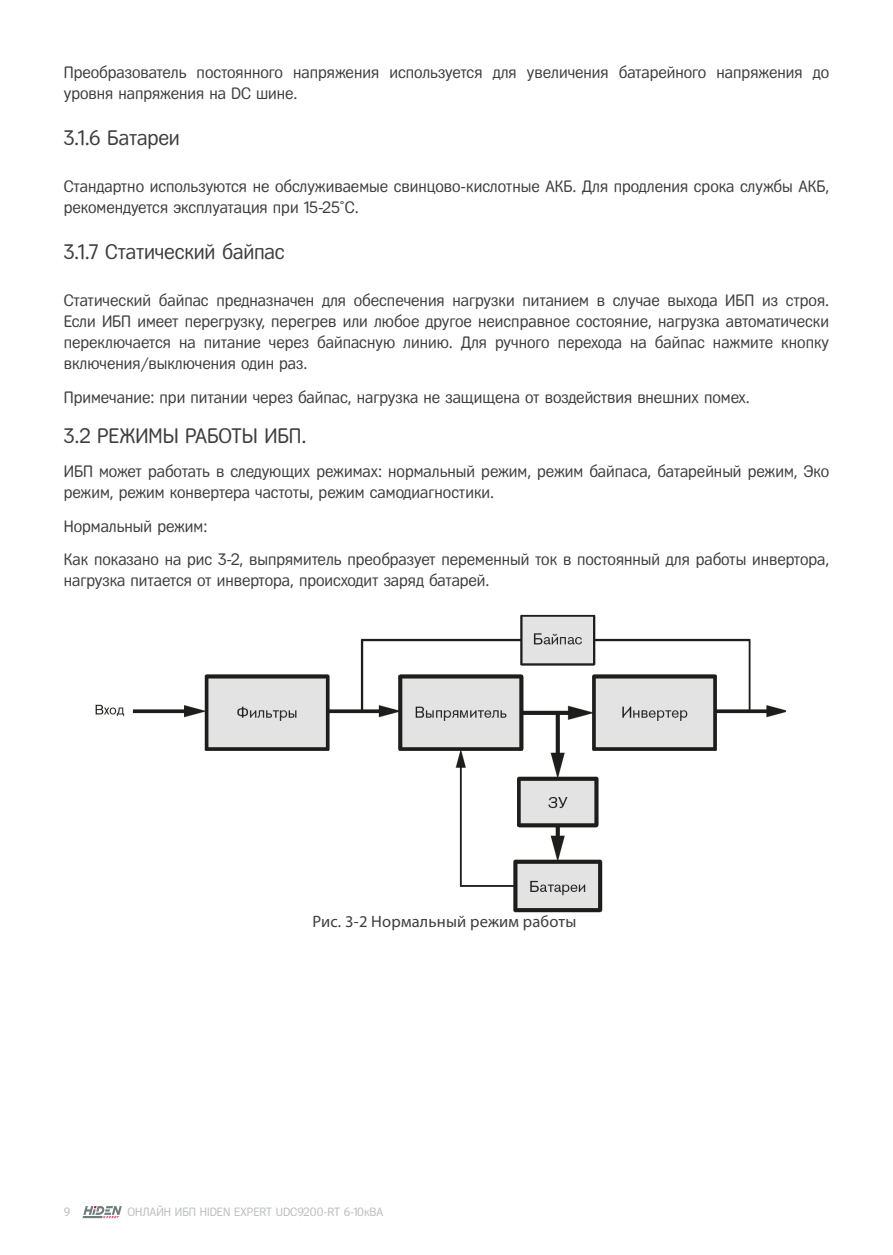
<style>
.page{position:relative;width:893px;height:1255px;background:#fff}
.page>*{position:absolute;margin:0;border:0;box-sizing:border-box;transform-origin:0 0}
.Стиль_абзаца_2_1{font:21px "Fregat";letter-spacing:-.01em;color:#3e3e3f}
.Стиль_абзаца_2{font:21px "Fregat";color:#3e3e3f}
.Стиль_абзаца_3{font:16.5px/21px "Fregat";color:#3e3e3f}
.Стиль_абзаца_3-2{font:16.5px "Myriad Pro";letter-spacing:.01em;color:#3e3e3f}
.t1{font:12px "Fregat";color:#bcbdc0}
.s1{font-family:"Myriad Pro"}
</style>
<div class="page">
<svg style="left:82px;top:1206px;width:40px;height:12px"></svg>
<img style="left:95px;top:614px;width:691px;height:299px">
<p class="Стиль_абзаца_3" style="left:64px;top:62px;width:767px">Преобразователь постоянного напряжения используется для увеличения батарейного напряжения до уровня напряжения на DC шине.</p>
<p class="Стиль_абзаца_2_1" style="left:64px;top:126px;width:118px">3.1.6 Батареи</p>
<p class="Стиль_абзаца_3" style="left:64px;top:176px;width:767px">Стандартно используются не обслуживаемые свинцово-кислотные АКБ. Для продления срока службы АКБ, рекомендуется эксплуатация при 15-25<span class="s1">˚</span>C.</p>
<p class="Стиль_абзаца_2_1" style="left:64px;top:240px;width:222px">3.1.7 Статический байпас</p>
<p class="Стиль_абзаца_3" style="left:64px;top:290px;width:767px;text-align:justify">Статический байпас предназначен для обеспечения нагрузки питанием в случае выхода ИБП из строя.<br>Если ИБП имеет перегрузку, перегрев или любое другое неисправное состояние, нагрузка автоматически переключается на питание через байпасную линию. Для ручного перехода на байпас нажмите кнопку включения/выключения один раз.</p>
<p class="Стиль_абзаца_3" style="left:64px;top:386px;width:688px">Примечание: при питании через байпас, нагрузка не защищена от воздействия внешних помех.</p>
<p class="Стиль_абзаца_2" style="left:64px;top:424px;width:244px">3.2 РЕЖИМЫ РАБОТЫ ИБП.</p>
<p class="Стиль_абзаца_3" style="left:64px;top:460px;width:767px">ИБП может работать в следующих режимах: нормальный режим, режим байпаса, батарейный режим, Эко режим, режим конвертера частоты, режим самодиагностики.</p>
<p class="Стиль_абзаца_3" style="left:64px;top:515px;width:145px">Нормальный режим:</p>
<p class="Стиль_абзаца_3" style="left:64px;top:549px;width:767px">Как показано на рис 3-2, выпрямитель преобразует переменный ток в постоянный для работы инвертора, нагрузка питается от инвертора, происходит заряд батарей.</p>
<p class="Стиль_абзаца_3-2" style="left:312px;top:911px;width:266px">Рис. 3-2 Нормальный режим работы</p>
<p class="t1" style="left:64px;top:1204px;width:8px">9</p>
<p class="t1" style="left:128px;top:1205px;width:257px">ОНЛАЙН ИБП HIDEN EXPERT UDC9200-RT 6-10кВА</p>
</div>
